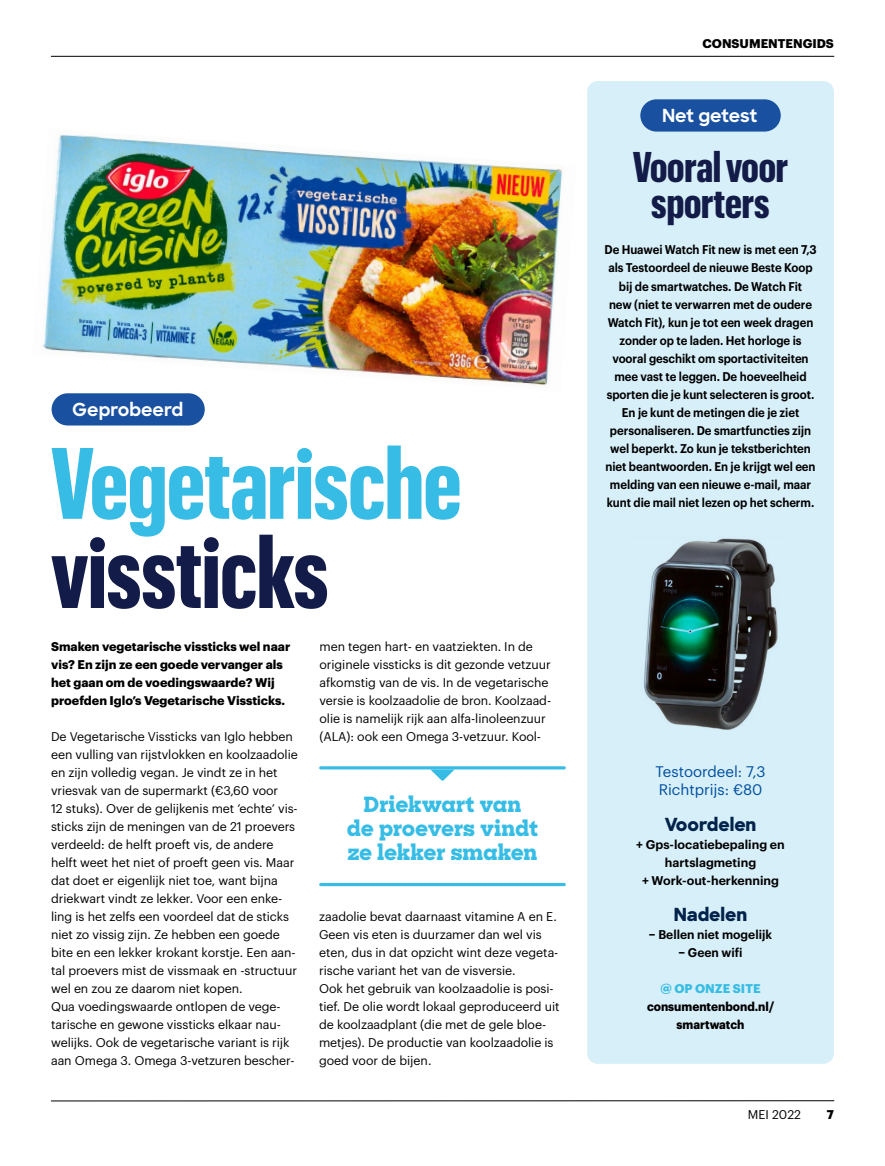
<style>
.page{position:relative;width:885px;height:1166px;background:#fff}
.page>*{position:absolute;margin:0;border:0;box-sizing:border-box;transform-origin:0 0}
.t1{font:700 99px "Graphik X Cond";letter-spacing:-.005em;color:#37bde5;scale:.95 1}
.t2{font:700 99px "Graphik X Cond";letter-spacing:-.005em;color:#131c48;scale:.95 1}
.t3{font:700 42px/36px "Graphik X Cond";letter-spacing:-.005em;color:#131c48;text-align:center}
.t4{font:800 21px/24.2px "Sharp Slab";letter-spacing:-.01em;color:#37bde5;text-align:center}
.t5{font:700 18px "Sharp Sans";color:#fff}
.t6{font:800 18px "Sharp Sans";color:#01224a}
.t7{font:15px/18px "Graphik";color:#004f9e}
.t8{font:12.3px/18px "Graphik";letter-spacing:-.005em;color:#000}
.t9{font:600 12.3px/18px "Graphik";letter-spacing:-.005em;color:#000;text-align:center;scale:.92 1}
.t10{font:700 12.3px/18px "Graphik";color:#000}
.t11{font:600 12.3px/18px "Graphik";letter-spacing:-.005em;color:#000;text-align:center}
.t12{font:700 12.3px/18px "Graphik";color:#000;text-align:center;scale:.94 1}
.t13{font:700 12.3px "Graphik";letter-spacing:.005em;color:#37bde4}
.s1{font-weight:700;font-size:14.4px}
</style>
<div class="page">
<hr style="left:51px;top:1100px;width:782px;height:1px;background:#000">
<hr style="left:51px;top:56px;width:782px;height:1px;background:#000">
<hr style="left:320px;top:766px;width:244px;height:3px;background:#37bde5">
<svg style="left:430px;top:769px;width:24px;height:11px"></svg>
<hr style="left:320px;top:882px;width:244px;height:3px;background:#37bde5">
<div style="left:52px;top:393px;width:153px;height:32px;background:#1951a0;border-radius:16px"></div>
<div style="left:587px;top:81px;width:246px;height:982px;background:#d7eff9;border-radius:11px"></div>
<div style="left:640px;top:99px;width:140px;height:32px;background:#1951a0;border-radius:16px"></div>
<img style="left:644px;top:538px;width:134px;height:191px">
<img style="left:43px;top:134px;width:519px;height:252px">
<h3 class="t5" style="left:72px;top:396px;width:112px">Geprobeerd</h3>
<h1 class="t1" style="left:51px;top:412px;width:434px">Vegetarische</h1>
<h1 class="t2" style="left:51px;top:501px;width:294px">vissticks</h1>
<p class="t8" style="left:319px;top:636px;width:233px">men tegen hart- en vaatziekten. In de originele vissticks is dit gezonde vetzuur afkomstig van de vis. In de vegetarische versie is koolzaadolie de bron. Koolzaad&shy;olie is namelijk rijk aan alfa-linoleenzuur (ALA): ook een Omega 3-vetzuur. Kool-</p>
<p class="t10" style="left:51px;top:636px;width:241px">Smaken vegetarische vissticks wel naar vis? En zijn ze een goede vervanger als het gaan om de voedingswaarde? Wij proefden Iglo’s Vegetarische Vissticks.</p>
<p class="t8" style="left:51px;top:726px;width:248px">De Vegetarische Vissticks van Iglo hebben een vulling van rijstvlokken en koolzaadolie en zijn volledig vegan. Je vindt ze in het vriesvak van de supermarkt (€3,60 voor<br>12 stuks). Over de gelijkenis met ‘echte’ vis&shy;sticks zijn de meningen van de 21 proevers verdeeld: de helft proeft vis, de andere helft weet het niet of proeft geen vis. Maar dat doet er eigenlijk niet toe, want bijna driekwart vindt ze lekker. Voor een enke&shy;ling is het zelfs een voordeel dat de sticks niet zo vissig zijn. Ze hebben een goede bite en een lekker krokant korstje. Een aan&shy;tal proevers mist de vissmaak en -structuur wel en zou ze daarom niet kopen.<br>Qua voedingswaarde ontlopen de vege&shy;tarische en gewone vissticks elkaar nau&shy;welijks. Ook de vegetarische variant is rijk aan Omega 3. Omega 3-vetzuren bescher-</p>
<h3 class="t4" style="left:347px;top:791px;width:193px">Driekwart van<br>de proevers vindt ze lekker smaken</h3>
<p class="t8" style="left:319px;top:906px;width:242px">zaadolie bevat daarnaast vitamine A en E.<br>Geen vis eten is duurzamer dan wel vis eten, dus in dat opzicht wint deze vegeta&shy;rische variant het van de visversie.<br>Ook het gebruik van koolzaadolie is posi&shy;tief. De olie wordt lokaal geproduceerd uit de koolzaadplant (die met de gele bloe&shy;metjes). De productie van koolzaadolie is goed voor de bijen.</p>
<p class="t10" style="left:702px;top:34px;width:133px">CONSUMENTENGIDS</p>
<h3 class="t5" style="left:662px;top:102px;width:97px">Net getest</h3>
<h2 class="t3" style="left:632px;top:146px;width:157px">Vooral voor sporters</h2>
<p class="t9" style="left:604px;top:240px;width:232px">De Huawei Watch Fit new is met een 7,3 als Testoordeel de nieuwe Beste Koop bij de smartwatches. De Watch Fit<br>new (niet te verwarren met de oudere Watch Fit), kun je tot een week dragen zonder op te laden. Het horloge is vooral geschikt om sportactiviteiten mee vast te leggen. De hoeveelheid sporten die je kunt selecteren is groot.<br>En je kunt de metingen die je ziet personaliseren. De smartfuncties zijn wel beperkt. Zo kun je tekstberichten niet beantwoorden. En je krijgt wel een melding van een nieuwe e-mail, maar kunt die mail niet lezen op het scherm.</p>
<p class="t7" style="left:655px;top:761px;width:111px">Testoordeel: 7,3<br>Richtprijs: €80</p>
<h3 class="t6" style="left:664px;top:810px;width:93px">Voordelen</h3>
<p class="t11" style="left:636px;top:834px;width:150px">+ Gps-locatiebepaling en hartslagmeting<br>+ Work-out-herkenning</p>
<h3 class="t6" style="left:673px;top:900px;width:75px">Nadelen</h3>
<p class="t11" style="left:649px;top:924px;width:125px"><span class="s1">–</span> Bellen niet mogelijk</p>
<p class="t11" style="left:678px;top:942px;width:65px"><span class="s1">–</span> Geen wifi</p>
<p class="t13" style="left:660px;top:978px;width:102px">@ OP ONZE SITE</p>
<p class="t12" style="left:647px;top:996px;width:137px">consumentenbond.nl/ smartwatch</p>
<p class="t8" style="left:747px;top:1104px;width:55px">MEI 2022</p>
<p class="t10" style="left:826px;top:1104px;width:9px">7</p>
</div>
